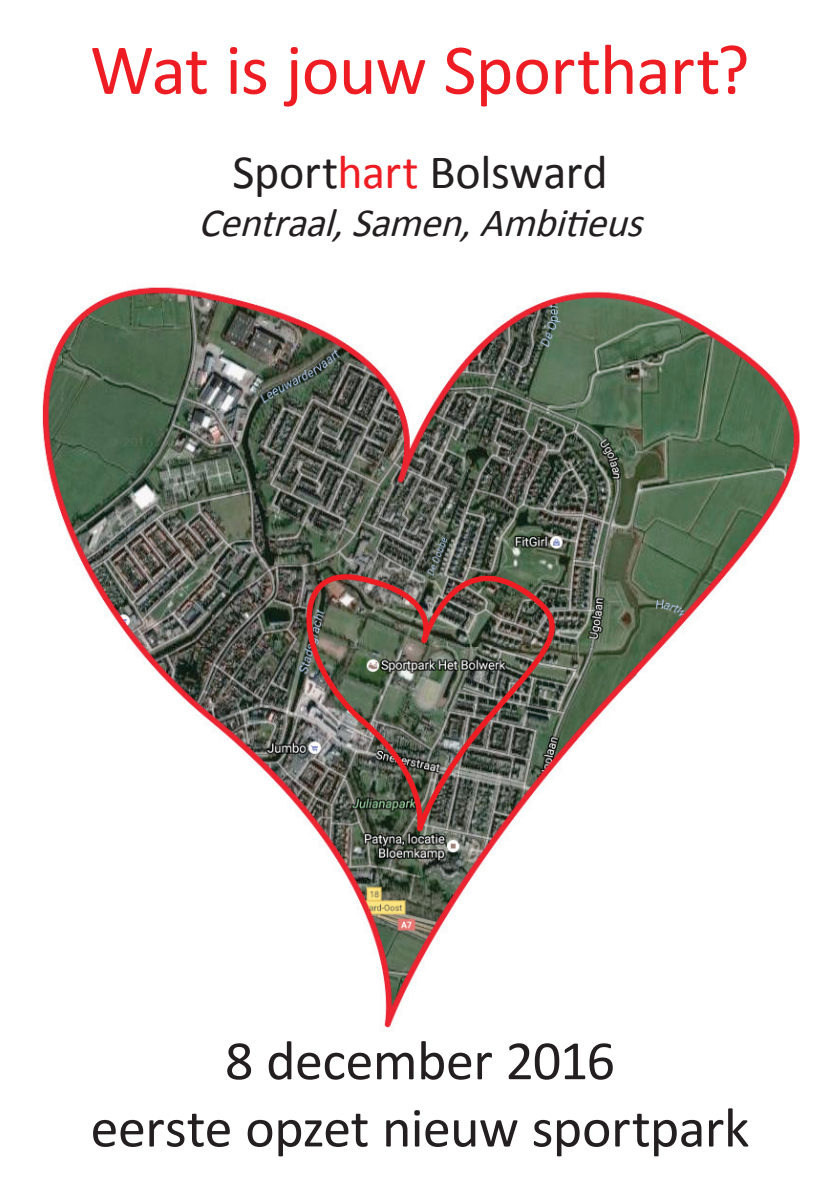
<style>
.page{position:relative;width:840px;height:1191px;background:#fff}
.page>*{position:absolute;margin:0;border:0;box-sizing:border-box;transform-origin:0 0}
.t1{font:72px "Calibri";letter-spacing:-.015em;color:#ee1d23}
.t2{font:56px/67.2px "Calibri";letter-spacing:-.01em;color:#231f20;text-align:center}
.t3{font:48px "Calibri";letter-spacing:-.005em;color:#231f20}
.t4{font:italic 40px "Calibri";color:#231f20}
.s1{color:#ee1d23}
</style>
<div class="page">
<img style="left:42px;top:287px;width:758px;height:744px">
<img style="left:287px;top:546px;width:293px;height:288px">
<p class="t1" style="left:90px;top:40px;width:660px">Wat is jouw Sporthart?</p>
<p class="t3" style="left:232px;top:152px;width:376px">Sport<span class="s1">hart</span> Bolsward</p>
<p class="t4" style="left:198px;top:206px;width:455px">Centraal,Samen,Ambitieus</p>
<p class="t2" style="left:90px;top:1031px;width:660px">8 december 2016<br>eerste opzet nieuw sportpark</p>
</div>
